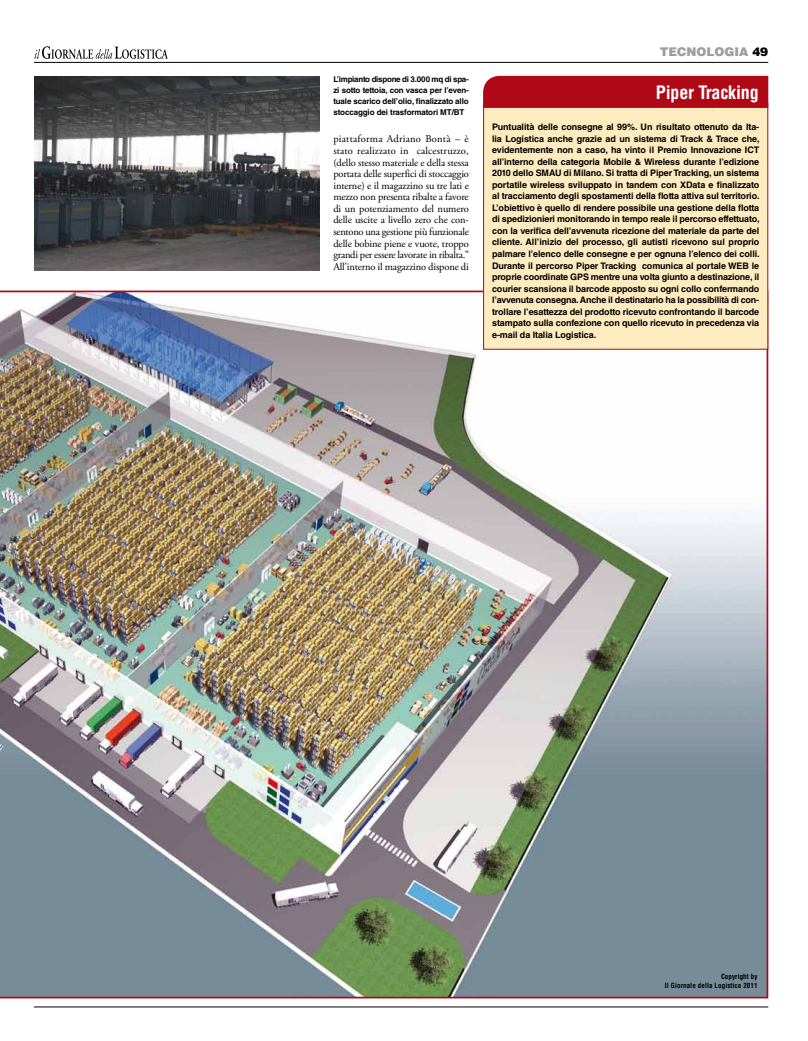
<style>
.page{position:relative;width:808px;height:1041px;background:#fff}
.page>*{position:absolute;margin:0;border:0;box-sizing:border-box;transform-origin:0 0}
.t1{font:700 condensed 18px "Helvetica LT Std";letter-spacing:-.01em;color:#fff}
.t2{font:900 12px "Helvetica LT Std";color:#9c9e9f}
.t3{font:10.5px/11.6px "Adobe Garamond Pro";letter-spacing:-.015em;color:#000;text-align:justify}
.t4{font:700 9px/11.5px "Helvetica LT Std";letter-spacing:-.01em;color:#000;text-align:justify}
.t5{font:700 8px/11px "Helvetica LT Std";letter-spacing:-.01em;color:#000;text-align:justify}
.t6{font:700 condensed 7px/9px "Helvetica LT Std";letter-spacing:.01em;color:#000;text-align:right}
.s1{color:#000}
</style>
<div class="page">
<img style="left:0;top:290px;width:768px;height:708px">
<hr style="left:34px;top:62px;width:734px;height:1px;background:#000">
<hr style="left:34px;top:1006px;width:734px;height:1px;background:#000">
<svg style="left:34px;top:46px;width:134px;height:13px"></svg>
<div style="left:484px;top:103px;width:284px;height:246px;background:#ffebc0"></div>
<div style="left:483px;top:103px;width:285px;height:247px;border:1px solid #af0917"></div>
<div style="left:483px;top:76px;width:285px;height:32px;background:#af0917"></div>
<img style="left:34px;top:77px;width:285px;height:194px">
<p class="t5" style="left:333px;top:73px;width:137px">L’impianto dispone di 3.000 mq di spa&shy;zi sotto tettoia, con vasca per l’even&shy;tuale scarico dell’olio, finalizzato allo stoccaggio dei trasformatori MT/BT</p>
<h2 class="t2" style="left:660px;top:44px;width:110px">TECNOLOGIA <span class="s1">49</span></h2>
<h1 class="t1" style="left:656px;top:81px;width:104px">Piper Tracking</h1>
<p class="t3" style="left:333px;top:134px;width:137px">piattaforma Adriano Bontà – è stato realizzato in calcestruzzo, (dello stesso materiale e della stessa portata delle superfici di stoccaggio interne) e il magazzino su tre lati e mezzo non presenta ribalte a favore di un potenziamento del numero delle uscite a livello zero che con&shy;sentono una gestione più funzionale delle bobine piene e vuote, troppo grandi per essere lavorate in ribalta.” All’interno il magazzino dispone di</p>
<p class="t4" style="left:492px;top:121px;width:269px">Puntualità delle consegne al 99%. Un risultato ottenuto da Ita&shy;lia Logistica anche grazie ad un sistema di Track &amp; Trace che, evidentemente non a caso, ha vinto il Premio Innovazione ICT all’interno della categoria Mobile &amp; Wireless durante l’edizione 2010 dello SMAU di Milano. Si tratta di Piper Tracking, un sistema portatile wireless sviluppato in tandem con XData e finalizzato al tracciamento degli spostamenti della flotta attiva sul territorio.<br>L’obiettivo è quello di rendere possibile una gestione della flotta di spedizionieri monitorando in tempo reale il percorso effettuato, con la verifica dell’avvenuta ricezione del materiale da parte del cliente. All’inizio del processo, gli autisti ricevono sul proprio palmare l’elenco delle consegne e per ognuna l’elenco dei colli.<br>Durante il percorso Piper Tracking comunica al portale WEB le proprie coordinate GPS mentre una volta giunto a destinazione, il courier scansiona il barcode apposto su ogni collo confermando l’avvenuta consegna. Anche il destinatario ha la possibilità di con&shy;trollare l’esattezza del prodotto ricevuto confrontando il barcode stampato sulla confezione con quello ricevuto in precedenza via e-mail da Italia Logistica.</p>
<p class="t6" style="left:665px;top:971px;width:94px">Copyright by<br>Il Giornale della Logistica 2011</p>
</div>
